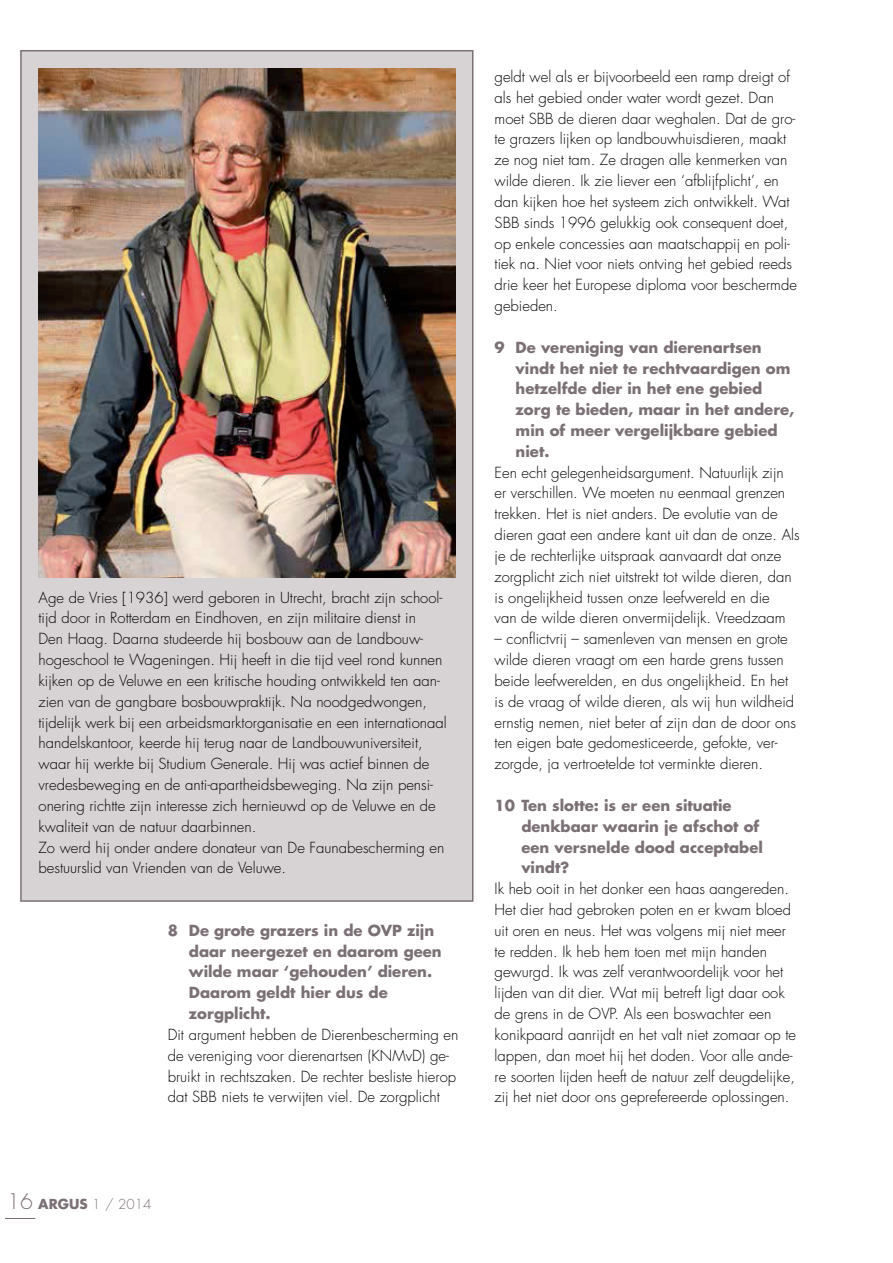
<style>
.page{position:relative;width:893px;height:1263px;background:#fff}
.page>*{position:absolute;margin:0;border:0;box-sizing:border-box;transform-origin:0 0}
.t1{font:300 14.85px/20.9px "Futura Std";color:#000}
.t2{font:700 14.85px/20.9px "Futura Std";color:#7b7075}
.t3{font:300 13.35px "Futura Std";color:#7b7075}
.s1{font-size:20.85px}
.s2{font-weight:700}
</style>
<div class="page">
<hr style="left:5px;top:1218px;width:30px;height:1px;background:#7b7075">
<div style="left:21px;top:51px;width:452px;height:850px;background:#d7d2d3"></div>
<img style="left:39px;top:68px;width:416px;height:510px">
<p class="t1" style="left:39px;top:587px;width:410px">Age de Vries [1936] werd geboren in Utrecht, bracht zijn school&shy;tijd door in Rotterdam en Eindhoven, en zijn militaire dienst in<br>Den Haag. Daarna studeerde hij bosbouw aan de Landbouw&shy;hogeschool te Wageningen. Hij heeft in die tijd veel rond kunnen kijken op de Veluwe en een kritische houding ontwikkeld ten aan&shy;zien van de gangbare bosbouwpraktijk. Na noodgedwongen, tijdelijk werk bij een arbeidsmarktorganisatie en een internationaal handelskantoor, keerde hij terug naar de Landbouwuniversiteit, waar hij werkte bij Studium Generale. Hij was actief binnen de vredesbeweging en de anti-apartheidsbeweging. Na zijn pensi&shy;onering richtte zijn interesse zich hernieuwd op de Veluwe en de kwaliteit van de natuur daarbinnen.<br>Zo werd hij onder andere donateur van De Faunabescherming en bestuurslid van Vrienden van de Veluwe.</p>
<p class="t2" style="left:189px;top:920px;width:254px;text-indent:-21px">8 De grote grazers in de oVP zijn daar neergezet en daarom geen wilde maar ‘gehouden’ dieren.<br>Daarom geldt hier dus de zorgplicht.</p>
<p class="t1" style="left:168px;top:1024px;width:292px">Dit argument hebben de Dierenbescherming en de vereniging voor dierenartsen (KNMvD) ge&shy;bruikt in rechtszaken. De rechter besliste hierop dat SBB niets te verwijten viel. De zorgplicht</p>
<p class="t3" style="left:7px;top:1196px;width:146px"><span class="s1">16</span> <span class="s2">ARGUS</span> 1 / 2014</p>
<p class="t1" style="left:495px;top:67px;width:304px">geldt wel als er bijvoorbeeld een ramp dreigt of als het gebied onder water wordt gezet. Dan moet SBB de dieren daar weghalen. Dat de gro&shy;te grazers lijken op landbouwhuisdieren, maakt ze nog niet tam. Ze dragen alle kenmerken van wilde dieren. Ik zie liever een ‘afblijfplicht’, en dan kijken hoe het systeem zich ontwikkelt. Wat SBB sinds 1996 gelukkig ook consequent doet, op enkele concessies aan maatschappij en poli&shy;tiek na. Niet voor niets ontving het gebied reeds drie keer het Europese diploma voor beschermde gebieden.</p>
<p class="t2" style="left:516px;top:336px;width:280px;text-indent:-21px">9 De vereniging van dierenartsen vindt het niet te rechtvaardigen om hetzelfde dier in het ene gebied zorg te bieden, maar in het andere, min of meer vergelijkbare gebied niet.</p>
<p class="t1" style="left:495px;top:462px;width:307px">Een echt gelegenheidsargument. Natuurlijk zijn<br>er verschillen. We moeten nu eenmaal grenzen trekken. Het is niet anders. De evolutie van de dieren gaat een andere kant uit dan de onze. Als je de rechterlijke uitspraak aanvaardt dat onze zorgplicht zich niet uitstrekt tot wilde dieren, dan is ongelijkheid tussen onze leefwereld en die<br>van de wilde dieren onvermijdelijk. Vreedzaam</p>
<p class="t1" style="left:495px;top:629px;width:303px">– conflictvrij – samenleven van mensen en grote wilde dieren vraagt om een harde grens tussen beide leefwerelden, en dus ongelijkheid. En het is de vraag of wilde dieren, als wij hun wildheid ernstig nemen, niet beter af zijn dan de door ons ten eigen bate gedomesticeerde, gefokte, ver&shy;zorgde, ja vertroetelde tot verminkte dieren.</p>
<p class="t2" style="left:521px;top:795px;width:243px;text-indent:-27px">10 ten slotte: is er een situatie denkbaar waarin je afschot of een versnelde dood acceptabel vindt?</p>
<p class="t1" style="left:495px;top:879px;width:303px">Ik heb ooit in het donker een haas aangereden.<br>Het dier had gebroken poten en er kwam bloed uit oren en neus. Het was volgens mij niet meer te redden. Ik heb hem toen met mijn handen gewurgd. Ik was zelf verantwoordelijk voor het lijden van dit dier. Wat mij betreft ligt daar ook de grens in de OVP. Als een boswachter een konikpaard aanrijdt en het valt niet zomaar op te lappen, dan moet hij het doden. Voor alle ande&shy;re soorten lijden heeft de natuur zelf deugdelijke, zij het niet door ons geprefereerde oplossingen.</p>
</div>
